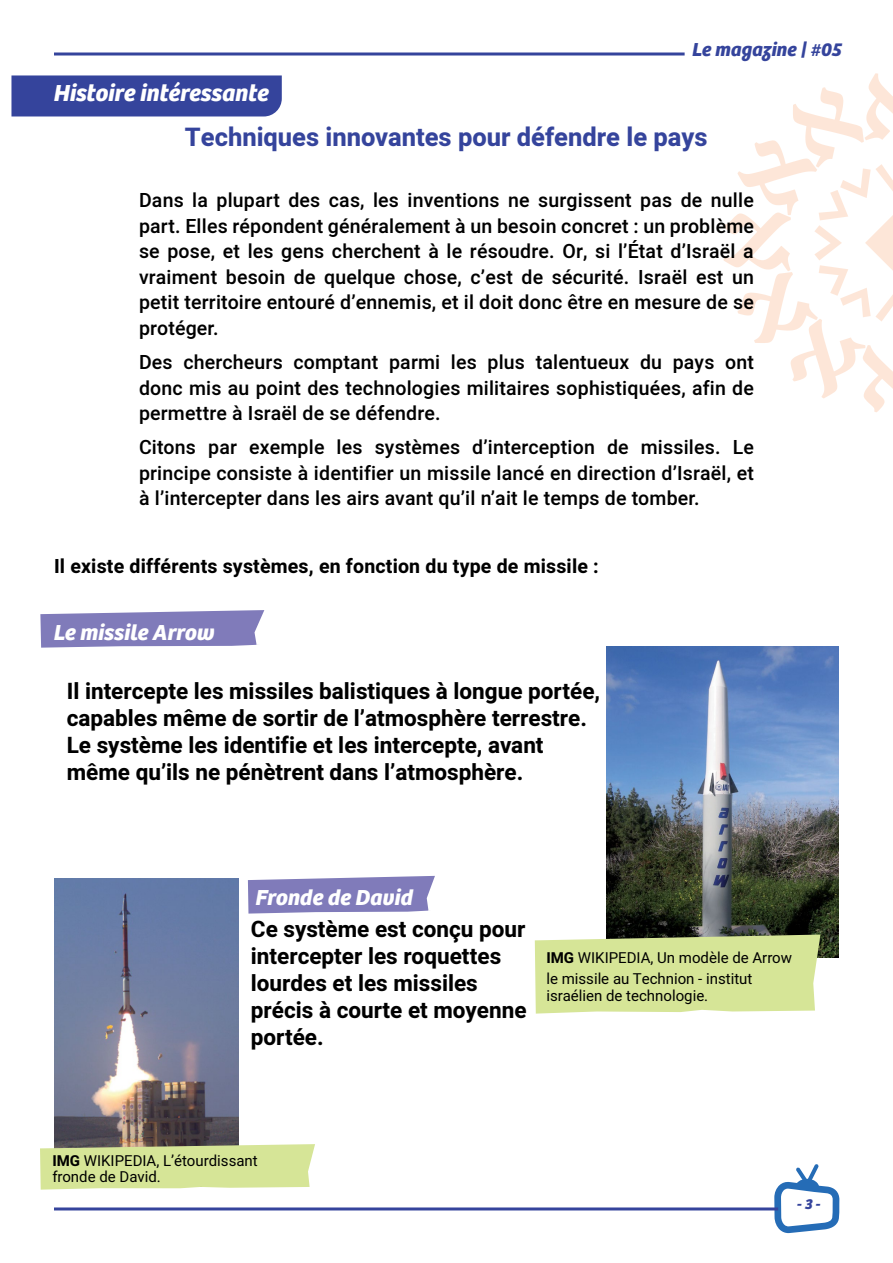
<style>
.page{position:relative;width:893px;height:1263px;background:#fff}
.page>*{position:absolute;margin:0;border:0;box-sizing:border-box;transform-origin:0 0}
.t1{font:800 25.5px "Heebo";color:#35449c}
.t2{font:italic 700 24px "Bree";color:#fff}
.t3{font:700 22.5px/27px "Heebo";color:#000}
.t4{font:italic 700 22.5px "Bree";color:#fff}
.t5{font:500 19.5px/25.5px "Heebo";letter-spacing:.01em;color:#000}
.t6{font:700 19.5px "Heebo";letter-spacing:.01em;color:#000}
.t7{font:italic 700 19.5px "Bree";color:#35449c}
.t8{font:15px/20.7px "Heebo";color:#000}
.t9{font:italic 700 15px "Bree";color:#35449c}
.s1{font-weight:700}
</style>
<div class="page">
<hr style="left:54px;top:53px;width:631px;height:3px;background:#35449c">
<svg style="left:774px;top:1164px;width:65px;height:69px"></svg>
<hr style="left:54px;top:1207px;width:724px;height:3px;background:#35449c">
<svg style="left:724px;top:73px;width:169px;height:339px"></svg>
<svg style="left:40px;top:610px;width:224px;height:38px;background:#908cc2"></svg>
<svg style="left:248px;top:876px;width:187px;height:37px;background:#8d88c1"></svg>
<div style="left:11px;top:75px;width:271px;height:41px;background:#35449c"></div>
<img style="left:606px;top:647px;width:233px;height:310px">
<img style="left:54px;top:879px;width:184px;height:265px">
<svg style="left:535px;top:934px;width:285px;height:79px;background:#d3e199"></svg>
<svg style="left:40px;top:1144px;width:275px;height:45px;background:#d3e099"></svg>
<p class="t7" style="left:692px;top:34px;width:151px">Le magazine | #05</p>
<p class="t2" style="left:54px;top:74px;width:217px">Histoire intéressante</p>
<h1 class="t1" style="left:185px;top:119px;width:524px">Techniques innovantes pour défendre le pays</h1>
<p class="t5" style="left:139px;top:188px;width:616px;text-align:justify">Dans la plupart des cas, les inventions ne surgissent pas de nulle part. Elles répondent généralement à un besoin concret : un problème se pose, et les gens cherchent à le résoudre. Or, si ’l État ’d Israël a vraiment besoin de quelque chose ’c, est de sécurité. Israël est un petit territoire entouré ’d ennemis, et il doit donc être en mesure de se protéger.</p>
<p class="t5" style="left:725px;top:350px;width:30px">ont</p>
<p class="t5" style="left:183px;top:350px;width:101px">chercheurs</p>
<p class="t5" style="left:451px;top:350px;width:27px">les</p>
<p class="t5" style="left:488px;top:350px;width:39px">plus</p>
<p class="t5" style="left:536px;top:350px;width:95px">talentueux</p>
<p class="t5" style="left:640px;top:350px;width:24px">du</p>
<p class="t5" style="left:389px;top:350px;width:53px">parmi</p>
<p class="t5" style="left:139px;top:350px;width:616px">Des<br>donc mis au point des technologies militaires sophistiquées, afin de permettre à Israël de se défendre.</p>
<p class="t5" style="left:733px;top:435px;width:23px">Le</p>
<p class="t5" style="left:293px;top:350px;width:86px">comptant</p>
<p class="t5" style="left:673px;top:350px;width:43px">pays</p>
<p class="t5" style="left:249px;top:435px;width:77px">exemple</p>
<p class="t5" style="left:337px;top:435px;width:27px">les</p>
<p class="t5" style="left:375px;top:435px;width:87px">systèmes</p>
<p class="t5" style="left:472px;top:435px;width:124px">’d interception</p>
<p class="t5" style="left:607px;top:435px;width:23px">de</p>
<p class="t5" style="left:641px;top:435px;width:81px">missiles.</p>
<p class="t5" style="left:139px;top:435px;width:616px">Citons<br>principe consiste à identifier un missile lancé en direction ’d Israël, et<br>’là intercepter dans les airs avant qu ’ni l’ ait le temps de tomber.</p>
<p class="t5" style="left:208px;top:435px;width:30px">par</p>
<p class="t6" style="left:54px;top:553px;width:546px">Il existe différents systèmes, en fonction du type de missile :</p>
<p class="t4" style="left:54px;top:615px;width:162px">Le missile Arrow</p>
<p class="t3" style="left:67px;top:678px;width:535px">Il intercepte les missiles balistiques à longue portée, capables même de sortir de ’l atmosphère terrestre.<br>Le système les identifie et les intercepte, avant même qu’ils ne pénètrent dans ’l atmosphère.</p>
<p class="t4" style="left:256px;top:880px;width:159px">Fronde de David</p>
<p class="t3" style="left:251px;top:916px;width:277px">Ce système est conçu pour intercepter les roquettes lourdes et les missiles précis à courte et moyenne portée.</p>
<p class="t8" style="left:546px;top:948px;width:247px"><span class="s1">IMG</span> WIKIPEDIA, Un modèle de Arrow le missile au Technion - institut</p>
<p class="t8" style="left:546px;top:985px;width:163px">israélien de technologie.</p>
<p class="t8" style="left:52px;top:1152px;width:207px;line-height:16.5px"><span class="s1">IMG</span> WIKIPEDIA ’L, étourdissant fronde de David.</p>
<p class="t9" style="left:797px;top:1192px;width:25px">-3-</p>
</div>
